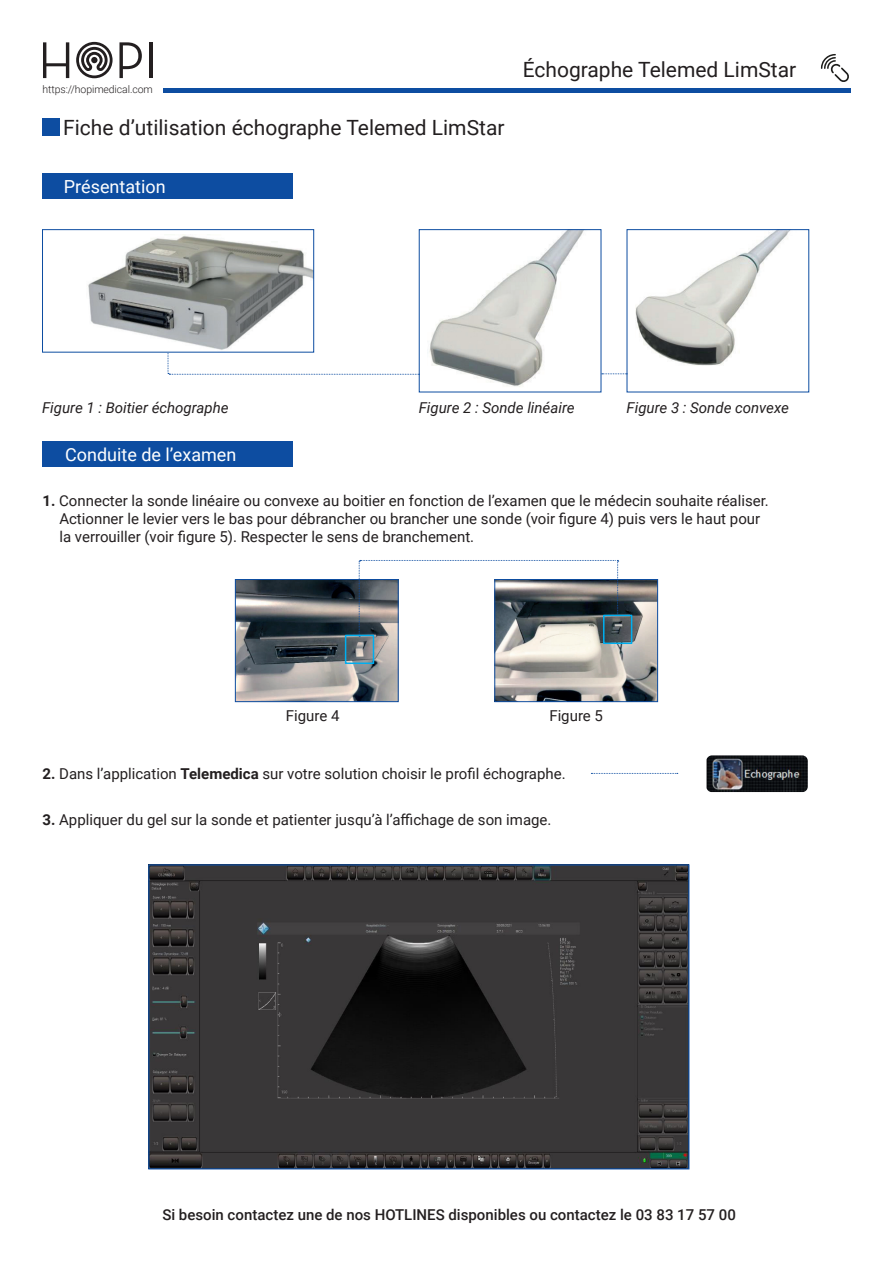
<style>
.page{position:relative;width:893px;height:1263px;background:#fff}
.page>*{position:absolute;margin:0;border:0;box-sizing:border-box;transform-origin:0 0}
.t1{font:21px "Roboto";color:#231f20}
.t2{font:18px "Roboto";color:#fff}
.t3{font:15px/18px "Roboto";color:#231f20}
.t4{font:500 15px "Roboto";color:#231f20}
.t5{font:italic 15px "Roboto";color:#231f20}
.t6{font:300 10.5px "Roboto";letter-spacing:-.01em;color:#231f20}
.s1{font-weight:700}
</style>
<div class="page">
<div style="left:43px;top:118px;width:17px;height:17px;background:#0d4da1"></div>
<hr style="left:163px;top:89px;width:687px;height:4px;background:#0d4da1">
<div style="left:43px;top:173px;width:250px;height:26px;background:#0d4da1"></div>
<div style="left:43px;top:441px;width:250px;height:26px;background:#0d4da1"></div>
<svg style="left:76px;top:42px;width:37px;height:36px"></svg>
<svg style="left:43px;top:42px;width:26px;height:36px"></svg>
<svg style="left:119px;top:42px;width:23px;height:36px"></svg>
<hr style="left:149px;top:42px;width:4px;height:36px;background:#231f20">
<svg style="left:821px;top:54px;width:28px;height:28px"></svg>
<svg style="left:591px;top:773px;width:87px;height:1px"></svg>
<svg style="left:602px;top:373px;width:25px;height:1px"></svg>
<svg style="left:168px;top:352px;width:251px;height:23px"></svg>
<img style="left:707px;top:755px;width:101px;height:37px">
<img style="left:150px;top:866px;width:537px;height:301px">
<div style="left:148px;top:864px;width:541px;height:305px;border:1px solid #0d4da1"></div>
<img style="left:88px;top:235px;width:224px;height:115px">
<div style="left:42px;top:229px;width:272px;height:123px;border:1px solid #0d4da1"></div>
<img style="left:429px;top:231px;width:155px;height:156px">
<img style="left:237px;top:581px;width:160px;height:119px">
<div style="left:235px;top:579px;width:164px;height:123px;border:1px solid #0d4da1"></div>
<img style="left:496px;top:581px;width:160px;height:119px">
<div style="left:494px;top:579px;width:164px;height:123px;border:1px solid #0d4da1"></div>
<img style="left:635px;top:231px;width:155px;height:134px">
<svg style="left:359px;top:560px;width:260px;height:77px"></svg>
<div style="left:345px;top:635px;width:29px;height:29px;border:2px solid #00aeef"></div>
<div style="left:603px;top:615px;width:29px;height:29px;border:2px solid #00aeef"></div>
<p class="t6" style="left:43px;top:82px;width:112px">https://hopimedical.com</p>
<p class="t1" style="left:63px;top:112px;width:443px">Fiche d’utilisation échographe Telemed LimStar</p>
<p class="t2" style="left:64px;top:174px;width:103px">Présentation</p>
<p class="t1" style="left:523px;top:55px;width:275px">Échographe Telemed LimStar</p>
<p class="t5" style="left:42px;top:397px;width:188px">Figure 1 : Boitier échographe</p>
<p class="t5" style="left:419px;top:397px;width:157px">Figure 2 : Sonde linéaire</p>
<p class="t5" style="left:627px;top:397px;width:164px">Figure 3 : Sonde convexe</p>
<p class="t2" style="left:65px;top:442px;width:173px">Conduite de l’examen</p>
<p class="t3" style="left:59px;top:491px;width:711px;text-indent:-17px"><span class="s1">1.</span> Connecter la sonde linéaire ou convexe au boitier en fonction de l’examen que le médecin souhaite réaliser.<br>Actionner le levier vers le bas pour débrancher ou brancher une sonde (voir figure 4) puis vers le haut pour la verrouiller (voir figure 5). Respecter le sens de branchement.</p>
<p class="t3" style="left:286px;top:706px;width:55px">Figure 4</p>
<p class="t3" style="left:549px;top:706px;width:55px">Figure 5</p>
<p class="t3" style="left:43px;top:764px;width:525px"><span class="s1">2.</span> Dans l’application <span class="s1">Telemedica</span> sur votre solution choisir le profil échographe.</p>
<p class="t3" style="left:43px;top:810px;width:510px"><span class="s1">3.</span> Appliquer du gel sur la sonde et patienter jusqu’à l’affichage de son image.</p>
<p class="t4" style="left:162px;top:1204px;width:575px">Si besoin contactez une de nos HOTLINES disponibles ou contactez le 03 83 17 57 00</p>
</div>
